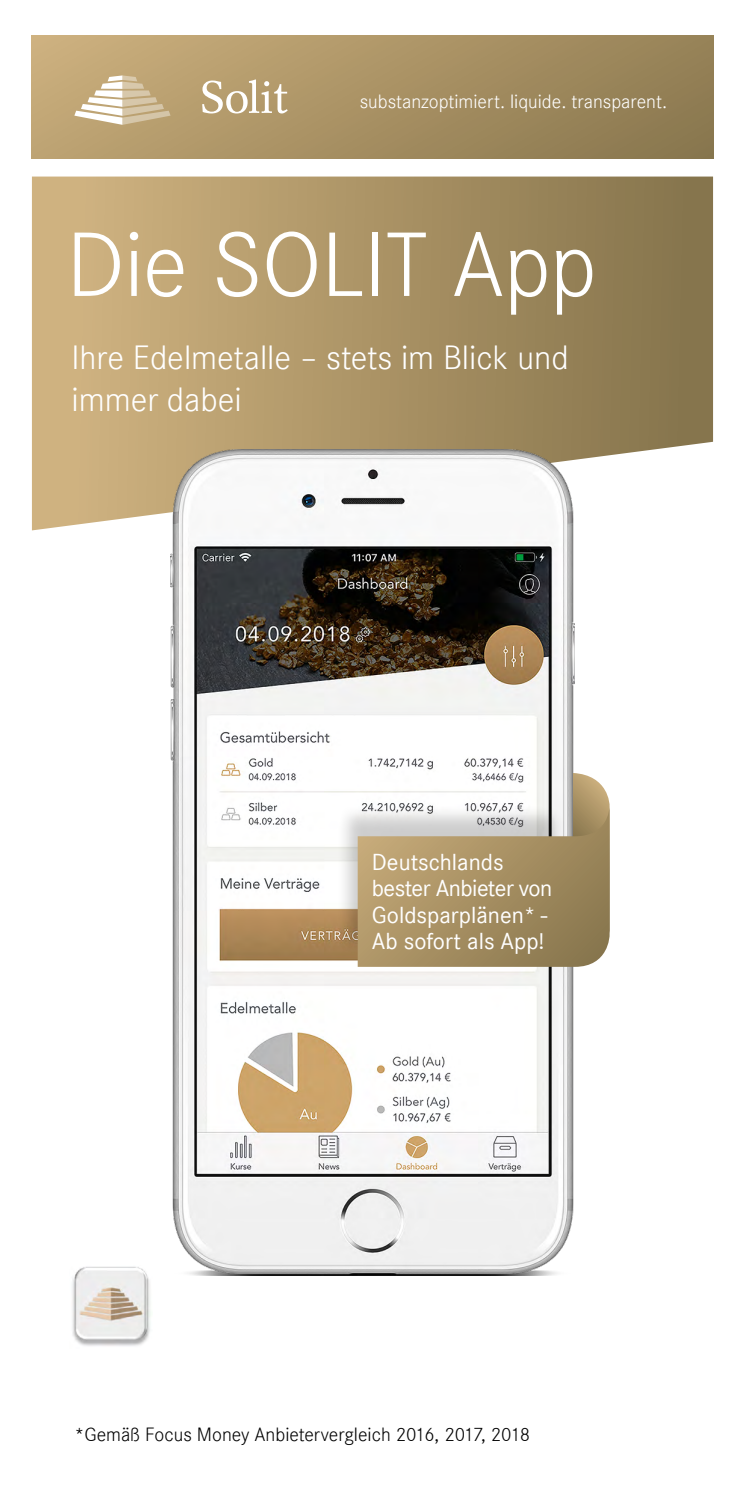
<style>
.page{position:relative;width:745px;height:1489px;background:#fff}
.page>*{position:absolute;margin:0;border:0;box-sizing:border-box;transform-origin:0 0}
.t1{font:95px "Corporate S Ligh";letter-spacing:-.01em;color:#fff}
.t2{font:35px/42px "Corporate S Ligh";color:#fff}
.t3{font:24px/26.5px "Corporate S";color:#fff}
.t4{font:20px "Corporate S Ligh";color:#000}
.t5{font:20px "Corporate S Ligh";color:#fff}
</style>
<div class="page">
<svg style="left:32px;top:176px;width:680px;height:354px;background:#b29c71"></svg>
<div style="left:32px;top:35px;width:680px;height:124px;background:linear-gradient(to right,#c6aa79,#8f7b52)"></div>
<svg style="left:74px;top:75px;width:96px;height:50px"></svg>
<svg style="left:202px;top:79px;width:85px;height:34px"></svg>
<img style="left:170px;top:449px;width:404px;height:826px">
<div style="left:335px;top:804px;width:231px;height:150px;background:#000;opacity:.2"></div>
<img style="left:72px;top:1266px;width:79px;height:80px">
<svg style="left:357px;top:773px;width:253px;height:193px"></svg>
<p class="t5" style="left:359px;top:91px;width:309px">substanzoptimiert. liquide. transparent.</p>
<h1 class="t1" style="left:66px;top:211px;width:531px">Die SOLIT App</h1>
<h2 class="t2" style="left:71px;top:336px;width:498px">Ihre Edelmetalle – stets im Blick und immer dabei</h2>
<p class="t3" style="left:371px;top:848px;width:182px">Deutschlands bester Anbieter von<br>Goldsparplänen* -<br>Ab sofort als App!</p>
<p class="t4" style="left:74px;top:1422px;width:457px">*Gemäß Focus Money Anbietervergleich 2016, 2017, 2018</p>
</div>
